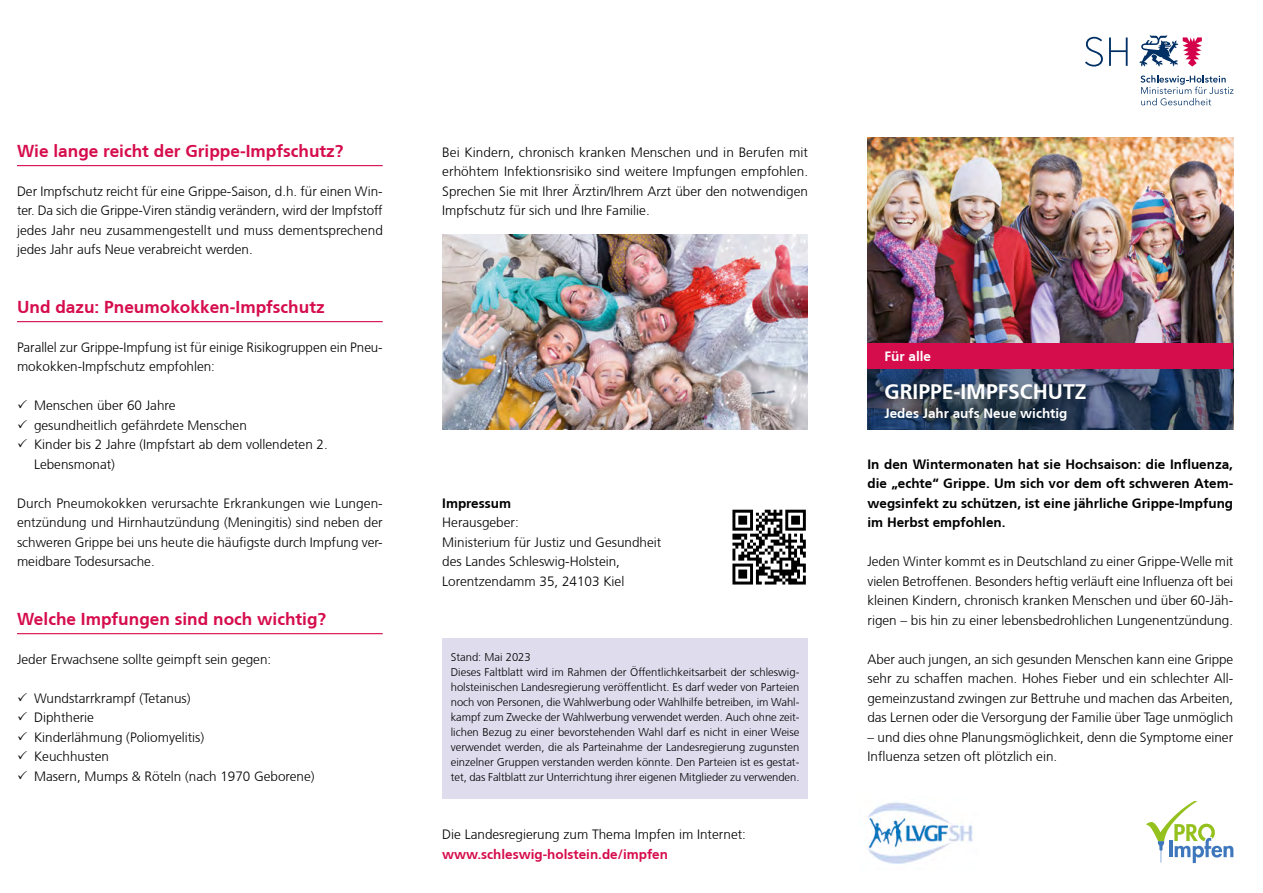
<style>
.page{position:relative;width:1263px;height:893px;background:#fff}
.page>*{position:absolute;margin:0;border:0;box-sizing:border-box;transform-origin:0 0}
.Title_head{font:700 21px "Frutiger CE";color:#fff}
.H1_headline{font:700 17.25px "Frutiger CE";color:#d60d4d}
.P_fließtext{font:300 13.5px/19.5px "Frutiger CE";color:#000;text-align:justify}
.P_fließtext_bold{font:700 13.5px/19.5px "Frutiger CE";color:#000;text-align:justify}
.P_fließtext_libü{font:300 13.5px/19.5px "Frutiger CE";color:#000}
.P_fließtext_bold_rot{font:700 13.5px "Frutiger CE";color:#d60d4d}
.P_fließtext_weiß{font:700 13.5px "Frutiger CE";color:#fff}
.P_fließtext_subhead{font:700 13.5px "Frutiger CE";color:#000}
.P_fließtext_stand{font:300 11.25px/15px "Frutiger CE";letter-spacing:-.005em;color:#000;text-align:justify}
</style>
<div class="page">
<img style="left:867px;top:137px;width:366px;height:206px">
<div style="left:867px;top:343px;width:366px;height:26px;background:#d60d4d"></div>
<svg style="left:867px;top:369px;width:366px;height:61px;background:#32445e"></svg>
<svg style="left:1146px;top:801px;width:87px;height:62px"></svg>
<img style="left:868px;top:802px;width:105px;height:62px">
<hr style="left:17px;top:165px;width:366px;height:1px;background:#d60d4d">
<hr style="left:17px;top:321px;width:366px;height:1px;background:#d60d4d">
<hr style="left:17px;top:633px;width:366px;height:1px;background:#d60d4d">
<img style="left:442px;top:235px;width:366px;height:195px">
<div style="left:442px;top:638px;width:366px;height:160px;background:#dedced"></div>
<svg style="left:732px;top:510px;width:74px;height:74px"></svg>
<svg style="left:1140px;top:75px;width:93px;height:30px"></svg>
<svg style="left:1139px;top:35px;width:63px;height:32px"></svg>
<svg style="left:1109px;top:37px;width:18px;height:29px"></svg>
<svg style="left:1085px;top:37px;width:18px;height:30px"></svg>
<h1 class="H1_headline" style="left:17px;top:140px;width:328px">Wie lange reicht der Grippe-Impfschutz?</h1>
<p class="P_fließtext" style="left:17px;top:181px;width:367px">Der Impfschutz reicht für eine Grippe-Saison, d.h. für einen Win&shy;ter. Da sich die Grippe-Viren ständig verändern, wird der Impfstoff jedes Jahr neu zusammengestellt und muss dementsprechend jedes Jahr aufs Neue verabreicht werden.</p>
<h1 class="H1_headline" style="left:17px;top:296px;width:309px">Und dazu: Pneumokokken-Impfschutz</h1>
<p class="P_fließtext" style="left:17px;top:337px;width:367px">Parallel zur Grippe-Impfung ist für einige Risikogruppen ein Pneu&shy;mokokken-Impfschutz empfohlen:</p>
<p class="P_fließtext" style="left:17px;top:395px;width:160px">✓ Menschen über 60 Jahre</p>
<p class="P_fließtext" style="left:17px;top:415px;width:231px">✓ gesundheitlich gefährdete Menschen</p>
<p class="P_fließtext" style="left:34px;top:434px;width:295px;text-indent:-17px">✓ Kinder bis 2 Jahre (Impfstart ab dem vollendeten 2.<br>Lebensmonat)</p>
<p class="P_fließtext" style="left:17px;top:493px;width:367px">Durch Pneumokokken verursachte Erkrankungen wie Lungen&shy;entzündung und Hirnhautzündung (Meningitis) sind neben der schweren Grippe bei uns heute die häufigste durch Impfung ver&shy;meidbare Todesursache.</p>
<h1 class="H1_headline" style="left:17px;top:608px;width:311px">Welche Impfungen sind noch wichtig?</h1>
<p class="P_fließtext" style="left:17px;top:649px;width:256px">Jeder Erwachsene sollte geimpft sein gegen:</p>
<p class="P_fließtext" style="left:17px;top:688px;width:175px">✓ Wundstarrkrampf (Tetanus)</p>
<p class="P_fließtext" style="left:17px;top:707px;width:79px">✓ Diphtherie</p>
<p class="P_fließtext" style="left:17px;top:727px;width:189px">✓ Kinderlähmung (Poliomyelitis)</p>
<p class="P_fließtext" style="left:17px;top:746px;width:94px">✓ Keuchhusten</p>
<p class="P_fließtext" style="left:17px;top:766px;width:299px">✓ Masern, Mumps &amp; Röteln (nach 1970 Geborene)</p>
<p class="P_fließtext" style="left:442px;top:142px;width:367px">Bei Kindern, chronisch kranken Menschen und in Berufen mit erhöhtem Infektionsrisiko sind weitere Impfungen empfohlen.<br>Sprechen Sie mit Ihrer Ärztin/Ihrem Arzt über den notwendigen Impfschutz für sich und Ihre Familie.</p>
<p class="P_fließtext_subhead" style="left:442px;top:495px;width:70px">Impressum</p>
<p class="P_fließtext_libü" style="left:442px;top:512px;width:78px">Herausgeber:</p>
<p class="P_fließtext_libü" style="left:442px;top:532px;width:221px">Ministerium für Justiz und Gesundheit des Landes Schleswig-Holstein,</p>
<p class="P_fließtext_libü" style="left:442px;top:571px;width:184px">Lorentzendamm 35, 24103 Kiel</p>
<p class="P_fließtext_stand" style="left:451px;top:650px;width:82px">Stand: Mai 2023</p>
<p class="P_fließtext_stand" style="left:451px;top:665px;width:350px">Dieses Faltblatt wird im Rahmen der Öffentlichkeitsarbeit der schleswig&shy;holsteinischen Landesregierung veröffentlicht. Es darf weder von Parteien noch von Personen, die Wahlwerbung oder Wahlhilfe betreiben, im Wahl&shy;kampf zum Zwecke der Wahlwerbung verwendet werden. Auch ohne zeit&shy;lichen Bezug zu einer bevorstehenden Wahl darf es nicht in einer Weise verwendet werden, die als Parteinahme der Landesregierung zugunsten einzelner Gruppen verstanden werden könnte. Den Parteien ist es gestat&shy;tet, das Faltblatt zur Unterrichtung ihrer eigenen Mitglieder zu verwenden.</p>
<p class="P_fließtext" style="left:442px;top:824px;width:305px">Die Landesregierung zum Thema Impfen im Internet:</p>
<p class="P_fließtext_bold_rot" style="left:442px;top:846px;width:227px">www.schleswig-holstein.de/impfen</p>
<p class="P_fließtext_weiß" style="left:884px;top:348px;width:48px">Für alle</p>
<p class="Title_head" style="left:884px;top:379px;width:203px">GRIPPE-IMPFSCHUTZ</p>
<p class="P_fließtext_weiß" style="left:884px;top:405px;width:185px">Jedes Jahr aufs Neue wichtig</p>
<p class="P_fließtext_bold" style="left:867px;top:454px;width:367px">In den Wintermonaten hat sie Hochsaison: die Influenza, die „echte“ Grippe. Um sich vor dem oft schweren Atem&shy;wegsinfekt zu schützen, ist eine jährliche Grippe-Impfung im Herbst empfohlen.</p>
<p class="P_fließtext" style="left:867px;top:551px;width:367px">Jeden Winter kommt es in Deutschland zu einer Grippe-Welle mit vielen Betroffenen. Besonders heftig verläuft eine Influenza oft bei kleinen Kindern, chronisch kranken Menschen und über 60-Jäh&shy;rigen – bis hin zu einer lebensbedrohlichen Lungenentzündung.</p>
<p class="P_fließtext" style="left:867px;top:649px;width:367px">Aber auch jungen, an sich gesunden Menschen kann eine Grippe sehr zu schaffen machen. Hohes Fieber und ein schlechter All&shy;gemeinzustand zwingen zur Bettruhe und machen das Arbeiten, das Lernen oder die Versorgung der Familie über Tage unmöglich</p>
<p class="P_fließtext" style="left:867px;top:727px;width:367px">– und dies ohne Planungsmöglichkeit, denn die Symptome einer<br>Influenza setzen oft plötzlich ein.</p>
</div>
